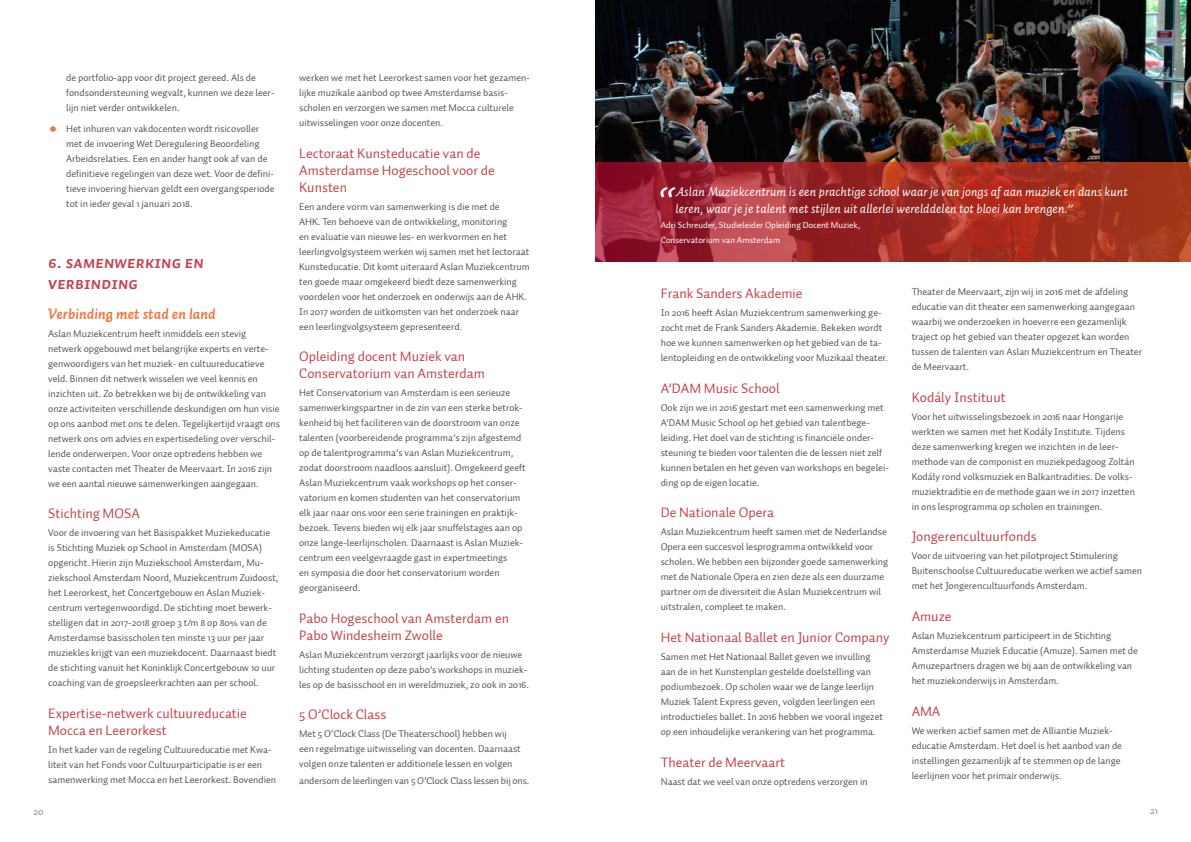
<style>
.page{position:relative;width:1191px;height:842px;background:#fff}
.page>*{position:absolute;margin:0;border:0;box-sizing:border-box;transform-origin:0 0}
.t1{font:italic 37px "Auto 2";color:#fff}
.t2{font:17px/20.4px "Auto 2 Bold Italic Sm Cp";color:#c4454e}
.t3{font:15px "Auto 2 Bold Italic LF";color:#ef7743}
.t4{font:14px/16.8px "Auto 1";color:#c4454e}
.t5{font:italic 13px/17px "Auto 2";color:#fff}
.t6{font:10px/15px "Auto 1";color:#575756}
.t7{font:10px "Auto 1";color:#878787}
.t8{font:9px/15px "Auto 1";color:#fff}
</style>
<div class="page">
<img style="left:595px;top:0;width:596px;height:162px">
<svg style="left:595px;top:162px;width:596px;height:100px;background:#a22d2a"></svg>
<p class="t6" style="left:66px;top:71px;width:210px">de portfolio-app voor dit project gereed. Als de fondsondersteuning wegvalt, kunnen we deze leer&shy;lijn niet verder ontwikkelen.</p>
<p class="t6" style="left:66px;top:121px;width:210px">Het inhuren van vakdocenten wordt risicovoller met de invoering Wet Deregulering Beoordeling Arbeidsrelaties. Een en ander hangt ook af van de definitieve regelingen van deze wet. Voor de defini&shy;tieve invoering hiervan geldt een overgangsperiode tot in ieder geval 1 januari 2018.</p>
<h2 class="t2" style="left:48px;top:253px;width:157px">6. SAMENWERKING EN<br>VERBINDING</h2>
<h3 class="t3" style="left:48px;top:304px;width:169px">Verbinding met stad en land</h3>
<p class="t6" style="left:48px;top:326px;width:233px">Aslan Muziekcentrum heeft inmiddels een stevig netwerk opgebouwd met belangrijke experts en verte&shy;genwoordigers van het muziek- en cultuureducatieve veld. Binnen dit netwerk wisselen we veel kennis en inzichten uit. Zo betrekken we bij de ontwikkeling van onze activiteiten verschillende deskundigen om hun visie op ons aanbod met ons te delen. Tegelijkertijd vraagt ons netwerk ons om advies en expertisedeling over verschil&shy;lende onderwerpen. Voor onze optredens hebben we vaste contacten met Theater de Meervaart. In 2016 zijn we een aantal nieuwe samenwerkingen aangegaan.</p>
<h3 class="t4" style="left:48px;top:505px;width:93px">Stichting MOSA</h3>
<p class="t6" style="left:48px;top:525px;width:232px">Voor de invoering van het Basispakket Muziekeducatie is Stichting Muziek op School in Amsterdam (MOSA) opgericht. Hierin zijn Muziekschool Amsterdam, Mu&shy;ziekschool Amsterdam Noord, Muziekcentrum Zuidoost, het Leerorkest, het Concertgebouw en Aslan Muziek&shy;centrum vertegenwoordigd. De stichting moet bewerk&shy;stelligen dat in 2017-2018 groep 3 t/m 8 op 80% van de Amsterdamse basisscholen ten minste 13 uur per jaar muziekles krijgt van een muziekdocent. Daarnaast biedt de stichting vanuit het Koninklijk Concertgebouw 10 uur coaching van de groepsleerkrachten aan per school.</p>
<h3 class="t4" style="left:48px;top:705px;width:200px">Expertise-netwerk cultuureducatie<br>Mocca en Leerorkest</h3>
<p class="t6" style="left:48px;top:742px;width:229px">In het kader van de regeling Cultuureducatie met Kwa&shy;liteit van het Fonds voor Cultuurparticipatie is er een samenwerking met Mocca en het Leerorkest. Bovendien</p>
<p class="t6" style="left:299px;top:71px;width:232px">werken we met het Leerorkest samen voor het gezamen&shy;lijke muzikale aanbod op twee Amsterdamse basis&shy;scholen en verzorgen we samen met Mocca culturele uitwisselingen voor onze docenten.</p>
<h3 class="t4" style="left:299px;top:145px;width:197px">Lectoraat Kunsteducatie van de<br>Amsterdamse Hogeschool voor de<br>Kunsten</h3>
<p class="t6" style="left:299px;top:199px;width:232px">Een andere vorm van samenwerking is die met de<br>AHK. Ten behoeve van de ontwikkeling, monitoring<br>en evaluatie van nieuwe les- en werkvormen en het leerlingvolgsysteem werken wij samen met het lectoraat Kunsteducatie. Dit komt uiteraard Aslan Muziekcentrum ten goede maar omgekeerd biedt deze samenwerking voordelen voor het onderzoek en onderwijs aan de AHK.<br>In 2017 worden de uitkomsten van het onderzoek naar een leerlingvolgsysteem gepresenteerd.</p>
<h3 class="t4" style="left:299px;top:349px;width:187px">Opleiding docent Muziek van<br>Conservatorium van Amsterdam</h3>
<p class="t6" style="left:299px;top:385px;width:228px">Het Conservatorium van Amsterdam is een serieuze samenwerkingspartner in de zin van een sterke betrok&shy;kenheid bij het faciliteren van de doorstroom van onze talenten (voorbereidende programma’s zijn afgestemd op de talentprogramma’s van Aslan Muziekcentrum, zodat doorstroom naadloos aansluit). Omgekeerd geeft Aslan Muziekcentrum vaak workshops op het conser&shy;vatorium en komen studenten van het conservatorium elk jaar naar ons voor een serie trainingen en praktijk&shy;bezoek. Tevens bieden wij elk jaar snuffelstages aan op onze lange-leerlijnscholen. Daarnaast is Aslan Muziek&shy;centrum een veelgevraagde gast in expertmeetings<br>en symposia die door het conservatorium worden georganiseerd.</p>
<h3 class="t4" style="left:299px;top:610px;width:211px">Pabo Hogeschool van Amsterdam en<br>Pabo Windesheim Zwolle</h3>
<p class="t6" style="left:299px;top:647px;width:231px">Aslan Muziekcentrum verzorgt jaarlijks voor de nieuwe lichting studenten op deze pabo’s workshops in muziek&shy;les op de basisschool en in wereldmuziek, zo ook in 2016.</p>
<h3 class="t4" style="left:299px;top:706px;width:89px">5 O’Clock Class</h3>
<p class="t6" style="left:299px;top:726px;width:223px">Met 5 O‘Clock Class (De Theaterschool) hebben wij een regelmatige uitwisseling van docenten. Daarnaast volgen onze talenten er additionele lessen en volgen</p>
<p class="t6" style="left:299px;top:773px;width:232px">andersom de leerlingen van 5 O’Clock Class lessen bij ons.</p>
<h1 class="t1" style="left:658px;top:177px;width:19px">“</h1>
<h3 class="t5" style="left:675px;top:183px;width:454px">Aslan Muziekcentrum is een prachtige school waar je van jongs af aan muziek en dans kunt leren, waar je je talent met stijlen uit allerlei werelddelen tot bloei kan brengen.”</h3>
<p class="t8" style="left:660px;top:218px;width:201px">Adri Schreuder, Studieleider Opleiding Docent Muziek,<br>Conservatorium van Amsterdam</p>
<h3 class="t4" style="left:660px;top:285px;width:143px">Frank Sanders Akademie</h3>
<p class="t6" style="left:660px;top:305px;width:229px">In 2016 heeft Aslan Muziekcentrum samenwerking ge&shy;zocht met de Frank Sanders Akademie. Bekeken wordt hoe we kunnen samenwerken op het gebied van de ta&shy;lentopleiding en de ontwikkeling voor Muzikaal theater.</p>
<h3 class="t4" style="left:660px;top:380px;width:120px">A’DAM Music School</h3>
<p class="t6" style="left:660px;top:400px;width:230px">Ook zijn we in 2016 gestart met een samenwerking met A’DAM Music School op het gebied van talentbege&shy;leiding. Het doel van de stichting is financiële onder&shy;steuning te bieden voor talenten die de lessen niet zelf kunnen betalen en het geven van workshops en begelei&shy;ding op de eigen locatie.</p>
<h3 class="t4" style="left:660px;top:504px;width:115px">De Nationale Opera</h3>
<p class="t6" style="left:660px;top:524px;width:229px">Aslan Muziekcentrum heeft samen met de Nederlandse Opera een succesvol lesprogramma ontwikkeld voor scholen. We hebben een bijzonder goede samenwerking met de Nationale Opera en zien deze als een duurzame partner om de diversiteit die Aslan Muziekcentrum wil uitstralen, compleet te maken.</p>
<h3 class="t4" style="left:660px;top:629px;width:230px">Het Nationaal Ballet en Junior Company</h3>
<p class="t6" style="left:660px;top:649px;width:224px">Samen met Het Nationaal Ballet geven we invulling aan de in het Kunstenplan gestelde doelstelling van podiumbezoek. Op scholen waar we de lange leerlijn Muziek Talent Express geven, volgden leerlingen een introductieles ballet. In 2016 hebben we vooral ingezet op een inhoudelijke verankering van het programma.</p>
<h3 class="t4" style="left:660px;top:754px;width:126px">Theater de Meervaart</h3>
<p class="t6" style="left:660px;top:774px;width:209px">Naast dat we veel van onze optredens verzorgen in</p>
<p class="t6" style="left:911px;top:284px;width:232px">Theater de Meervaart, zijn wij in 2016 met de afdeling educatie van dit theater een samenwerking aangegaan waarbij we onderzoeken in hoeverre een gezamenlijk traject op het gebied van theater opgezet kan worden tussen de talenten van Aslan Muziekcentrum en Theater de Meervaart.</p>
<h3 class="t4" style="left:911px;top:389px;width:95px">Kodály Instituut</h3>
<p class="t6" style="left:911px;top:409px;width:225px">Voor het uitwisselingsbezoek in 2016 naar Hongarije werkten we samen met het Kodály Institute. Tijdens deze samenwerking kregen we inzichten in de leer&shy;methode van de componist en muziekpedagoog Zoltán Kodály rond volksmuziek en Balkantradities. De volks&shy;muziektraditie en de methode gaan we in 2017 inzetten in ons lesprogramma op scholen en trainingen.</p>
<h3 class="t4" style="left:911px;top:528px;width:127px">Jongerencultuurfonds</h3>
<p class="t6" style="left:911px;top:549px;width:232px">Voor de uitvoering van het pilotproject Stimulering<br>Buitenschoolse Cultuureducatie werken we actief samen met het Jongerencultuurfonds Amsterdam.</p>
<h3 class="t4" style="left:911px;top:608px;width:41px">Amuze</h3>
<p class="t6" style="left:911px;top:628px;width:228px">Aslan Muziekcentrum participeert in de Stichting Amsterdamse Muziek Educatie (Amuze). Samen met de Amuzepartners dragen we bij aan de ontwikkeling van het muziekonderwijs in Amsterdam.</p>
<h3 class="t4" style="left:911px;top:703px;width:30px">AMA</h3>
<p class="t6" style="left:911px;top:723px;width:212px">We werken actief samen met de Alliantie Muziek&shy;educatie Amsterdam. Het doel is het aanbod van de instellingen gezamenlijk af te stemmen op de lange leerlijnen voor het primair onderwijs.</p>
<p class="t7" style="left:34px;top:805px;width:11px">20</p>
<p class="t7" style="left:1150px;top:804px;width:9px">21</p>
</div>
